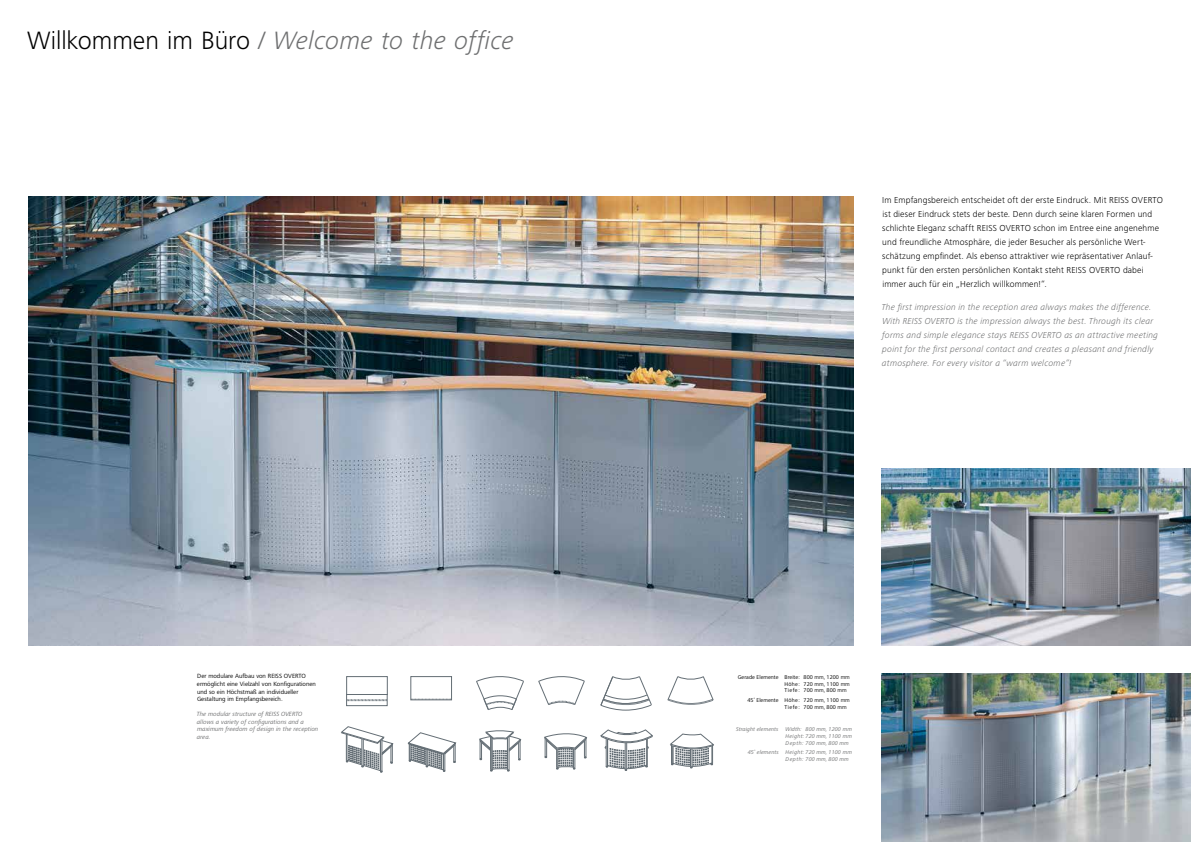
<style>
.page{position:relative;width:1191px;height:842px;background:#fff}
.page>*{position:absolute;margin:0;border:0;box-sizing:border-box;transform-origin:0 0}
.t1{font:italic 300 26px "Frutiger Next LT";color:#6e6f70}
.t2{font:300 9px/14px "Frutiger Next LT";letter-spacing:.015em;color:#000}
.t3{font:italic 300 9px/14px "Frutiger Next LT";letter-spacing:.02em;color:#6e6f70}
.t4{font:6.3px/7.6px "Frutiger Next LT";color:#000}
.t5{font:italic 6.3px/7.6px "Frutiger Next LT";color:#6e6f70}
.t6{font:italic 5.7px/6.8px "Frutiger Next LT";color:#6e6f70;text-align:justify}
.t7{font:5.7px/6.8px "Frutiger Next LT";color:#000;text-align:justify}
.s1{font-style:normal;color:#000}
.s2{font-style:normal}
</style>
<div class="page">
<div style="left:410px;top:676px;width:42px;height:24px;border:1px solid #646e75"></div>
<svg style="left:411px;top:699px;width:40px;height:1px"></svg>
<div style="left:346px;top:676px;width:41px;height:19px;border:1px solid #646e75"></div>
<div style="left:346px;top:694px;width:41px;height:12px;border:1px solid #646e75"></div>
<svg style="left:347px;top:699px;width:40px;height:2px"></svg>
<svg style="left:538px;top:676px;width:47px;height:29px"></svg>
<svg style="left:476px;top:676px;width:48px;height:34px"></svg>
<svg style="left:667px;top:676px;width:46px;height:29px"></svg>
<svg style="left:600px;top:676px;width:52px;height:34px"></svg>
<svg style="left:479px;top:730px;width:42px;height:41px"></svg>
<svg style="left:600px;top:729px;width:53px;height:42px"></svg>
<svg style="left:544px;top:733px;width:43px;height:36px"></svg>
<svg style="left:670px;top:733px;width:44px;height:35px"></svg>
<svg style="left:408px;top:732px;width:48px;height:40px"></svg>
<svg style="left:341px;top:726px;width:52px;height:46px"></svg>
<img style="left:28px;top:196px;width:825px;height:449px">
<img style="left:882px;top:469px;width:309px;height:176px">
<img style="left:882px;top:674px;width:309px;height:168px">
<h1 class="t1" style="left:27px;top:26px;width:488px"><span class="s1">Willkommen im Büro</span> <span class="s2">/</span> Welcome to the office</h1>
<p class="t4" style="left:197px;top:673px;width:120px">Der modulare Aufbau von REISS OVERTO ermöglicht eine Vielzahl von Konfigurationen und so ein Höchstmaß an individueller Gestaltung im Empfangsbereich.</p>
<p class="t5" style="left:197px;top:710px;width:123px">The modular structure of REISS OVERTO allows a variety of configurations and a maximum freedom of design in the reception area.</p>
<p class="t2" style="left:882px;top:193px;width:282px">Im Empfangsbereich entscheidet oft der erste Eindruck. Mit REISS OVERTO ist dieser Eindruck stets der beste. Denn durch seine klaren Formen und schlichte Eleganz schafft REISS OVERTO schon im Entree eine angenehme und freundliche Atmosphäre, die jeder Besucher als persönliche Wert&shy;schätzung empfindet. Als ebenso attraktiver wie repräsentativer Anlauf&shy;punkt für den ersten persönlichen Kontakt steht REISS OVERTO dabei immer auch für ein „Herzlich willkommen!“.</p>
<p class="t3" style="left:881px;top:300px;width:278px">The first impression in the reception area always makes the difference.<br>With REISS OVERTO is the impression always the best. Through its clear forms and simple elegance stays REISS OVERTO as an attractive meeting point for the first personal contact and creates a pleasant and friendly atmosphere. For every visitor a “warm welcome”!</p>
<p class="t7" style="left:784px;top:673px;width:67px;text-indent:-47px">Gerade Elemente Breite: 800 mm, 1200 mm Höhe: 720 mm, 1100 mm Tiefe : 700 mm, 800 mm</p>
<p class="t7" style="left:784px;top:697px;width:67px;text-indent:-37px">45˚ Elemente Höhe: 720 mm, 1100 mm<br>Tiefe : 700 mm, 800 mm</p>
<p class="t6" style="left:736px;top:726px;width:44px">Straight elements</p>
<p class="t6" style="left:785px;top:726px;width:68px">Width: 800 mm, 1200 mm Height: 720 mm, 1100 mm Depth: 700 mm, 800 mm</p>
<p class="t6" style="left:785px;top:749px;width:68px;text-indent:-38px">45˚ elements Height: 720 mm, 1100 mm<br>Depth: 700 mm, 800 mm</p>
</div>
